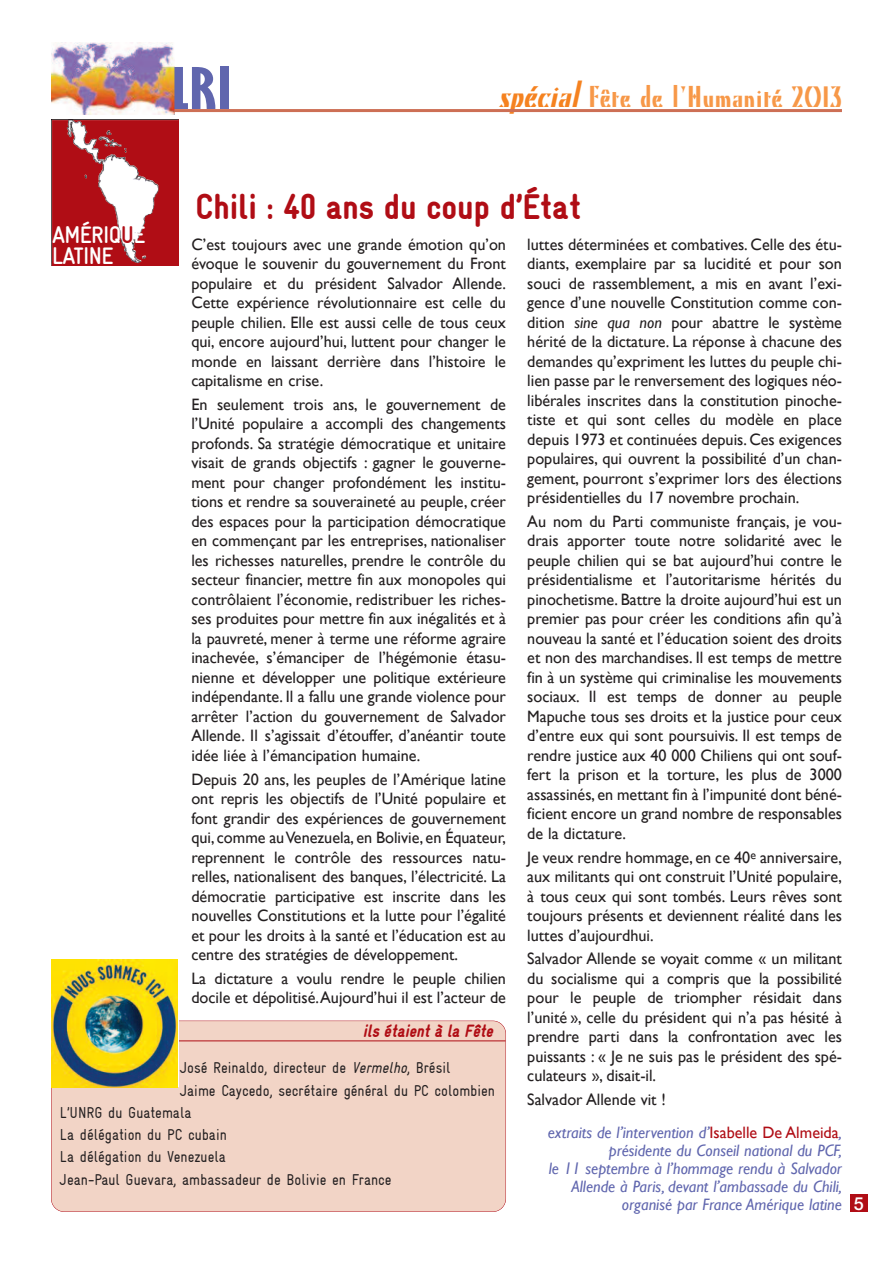
<style>
.page{position:relative;width:893px;height:1263px;background:#fff}
.page>*{position:absolute;margin:0;border:0;box-sizing:border-box;transform-origin:0 0}
.t1{font:700 extra-condensed 63px "Giltus D";color:#6066ae;scale:1.5 1}
.t2{font:900 36px "Gravur Condensed";color:#b00d15}
.t3{font:30px "Kino";letter-spacing:.01em;color:#f79848}
.t4{font:700 24px/21px "Gravur Condensed";letter-spacing:-.03em;color:#fff}
.t5{font:italic 900 18px "Gravur Condensed";color:#b00d15;scale:.95 1}
.t6{font:500 18px "Helvetica Neue";color:#fff}
.t7{font:16.5px/19.5px "Gill Sans";color:#231f20;text-align:justify}
.t8{font:italic 16.5px/18px "Gill Sans";color:#6066ae}
.t9{font:15.75px "Gravur Condensed";color:#231f20;scale:.95 1}
.s1{font-style:italic;font-size:36px;color:#f58220}
.s2{color:#b00d15}
.s3{font-style:italic}
.s4{font-style:normal;color:#231f20}
.s5{font-style:normal;color:#b00d15}
</style>
<div class="page">
<img style="left:51px;top:43px;width:123px;height:72px">
<hr style="left:174px;top:109px;width:668px;height:3px;background:#cd6f55">
<div style="left:850px;top:1195px;width:17px;height:17px;background:#b00d15"></div>
<div style="left:51px;top:1021px;width:455px;height:190px;background:#f2d4c6;border-radius:13px"></div>
<div style="left:51px;top:1020px;width:455px;height:192px;border:1px solid #b00d15;border-radius:13px"></div>
<hr style="left:51px;top:1041px;width:455px;height:1px;background:#b00d15">
<img style="left:52px;top:959px;width:126px;height:128px">
<div style="left:51px;top:119px;width:128px;height:147px;background:#b00d15"></div>
<img style="left:73px;top:120px;width:86px;height:143px">
<h1 class="t1" style="left:171px;top:50px;width:42px">LRI</h1>
<h3 class="t3" style="left:498px;top:80px;width:345px"><span class="s1">spécial</span>Fête de l’Humanité 2013</h3>
<h2 class="t2" style="left:196px;top:187px;width:387px">Chili : 40 ans du coup d’état</h2>
<h3 class="t4" style="left:52px;top:224px;width:95px">AMÉRIQ<span class="s2">U</span>E<br>LATINE</h3>
<p class="t7" style="left:527px;top:234px;width:316px">luttes déterminées et combatives. Celle des étu&shy;diants, exemplaire par sa lucidité et pour son souci de rassemblement, a mis en avant l’exi&shy;gence d’une nouvelle Constitution comme con&shy;dition <span class="s3">sine qua non</span> pour abattre le système hérité de la dictature. La réponse à chacune des demandes qu’expriment les luttes du peuple chi&shy;lien passe par le renversement des logiques néo&shy;libérales inscrites dans la constitution pinoche&shy;tiste et qui sont celles du modèle en place depuis 1973 et continuées depuis. Ces exigences populaires, qui ouvrent la possibilité d’un chan&shy;gement, pourront s’exprimer lors des élections présidentielles du 17 novembre prochain.</p>
<p class="t7" style="left:527px;top:511px;width:316px">Au nom du Parti communiste français, je vou&shy;drais apporter toute notre solidarité avec le peuple chilien qui se bat aujourd’hui contre le présidentialisme et l’autoritarisme hérités du pinochetisme. Battre la droite aujourd’hui est un premier pas pour créer les conditions afin qu’à nouveau la santé et l’éducation soient des droits et non des marchandises. Il est temps de mettre fin à un système qui criminalise les mouvements sociaux. Il est temps de donner au peuple Mapuche tous ses droits et la justice pour ceux d’entre eux qui sont poursuivis. Il est temps de rendre justice aux 40 000 Chiliens qui ont souf&shy;fert la prison et la torture, les plus de 3000 assassinés, en mettant fin à l’impunité dont béné&shy;ficient encore un grand nombre de responsables de la dictature.</p>
<p class="t7" style="left:527px;top:847px;width:316px">Je veux rendre hommage, en ce 40<sup>e</sup> anniversaire, aux militants qui ont construit l’Unité populaire, à tous ceux qui sont tombés. Leurs rêves sont toujours présents et deviennent réalité dans les luttes d’aujourdhui.</p>
<p class="t7" style="left:527px;top:949px;width:316px">Salvador Allende se voyait comme « un militant du socialisme qui a compris que la possibilité pour le peuple de triompher résidait dans l’unité », celle du président qui n’a pas hésité à prendre parti dans la confrontation avec les puissants : « Je ne suis pas le président des spé&shy;culateurs », disait-il.</p>
<p class="t8" style="left:548px;top:1083px;width:296px;line-height:33px;text-indent:-21px"><span class="s4">Salvador Allende vit !<br></span>extraits de l’intervention d’<span class="s5">Isabelle De Almeida</span>,</p>
<p class="t8" style="left:549px;top:1141px;width:295px;text-align:right">présidente du Conseil national du PCF,<br>le 11 septembre à l’hommage rendu à Salvador Allende à Paris, devant l’ambassade du Chili, organisé par France Amérique latine</p>
<p class="t7" style="left:191px;top:234px;width:316px">C’est toujours avec une grande émotion qu’on évoque le souvenir du gouvernement du Front populaire et du président Salvador Allende.<br>Cette expérience révolutionnaire est celle du peuple chilien. Elle est aussi celle de tous ceux qui, encore aujourd’hui, luttent pour changer le monde en laissant derrière dans l’histoire le capitalisme en crise.</p>
<p class="t7" style="left:191px;top:394px;width:316px">En seulement trois ans, le gouvernement de l’Unité populaire a accompli des changements profonds. Sa stratégie démocratique et unitaire visait de grands objectifs : gagner le gouverne&shy;ment pour changer profondément les institu&shy;tions et rendre sa souveraineté au peuple, créer des espaces pour la participation démocratique en commençant par les entreprises, nationaliser les richesses naturelles, prendre le contrôle du secteur financier, mettre fin aux monopoles qui contrôlaient l’économie, redistribuer les riches&shy;ses produites pour mettre fin aux inégalités et à la pauvreté, mener à terme une réforme agraire inachevée, s’émanciper de l’hégémonie étasu&shy;nienne et développer une politique extérieure indépendante. Il a fallu une grande violence pour arrêter l’action du gouvernement de Salvador Allende. Il s’agissait d’étouffer, d’anéantir toute idée liée à l’émancipation humaine.</p>
<p class="t7" style="left:191px;top:769px;width:316px">Depuis 20 ans, les peuples de l’Amérique latine ont repris les objectifs de l’Unité populaire et font grandir des expériences de gouvernement qui, comme auVenezuela, en Bolivie, en Équateur, reprennent le contrôle des ressources natu&shy;relles, nationalisent des banques, l’électricité. La démocratie participative est inscrite dans les nouvelles Constitutions et la lutte pour l’égalité et pour les droits à la santé et l’éducation est au centre des stratégies de développement.</p>
<p class="t7" style="left:191px;top:968px;width:316px">La dictature a voulu rendre le peuple chilien docile et dépolitisé.Aujourd’hui il est l’acteur de</p>
<p class="t5" style="left:363px;top:1021px;width:143px">ils étaient à la Fête</p>
<p class="t9" style="left:180px;top:1061px;width:286px">José Reinaldo, directeur de <span class="s3">Vermelho</span>, Brésil</p>
<p class="t9" style="left:180px;top:1083px;width:333px">Jaime Caycedo, secrétaire général du PC colombien</p>
<p class="t9" style="left:60px;top:1106px;width:140px">L’UNRG du Guatemala</p>
<p class="t9" style="left:60px;top:1128px;width:177px">La délégation du PC cubain</p>
<p class="t9" style="left:60px;top:1150px;width:176px">La délégation du Venezuela</p>
<p class="t9" style="left:60px;top:1172px;width:351px">Jean-Paul Guevara, ambassadeur de Bolivie en France</p>
<p class="t6" style="left:854px;top:1197px;width:12px">5</p>
</div>
